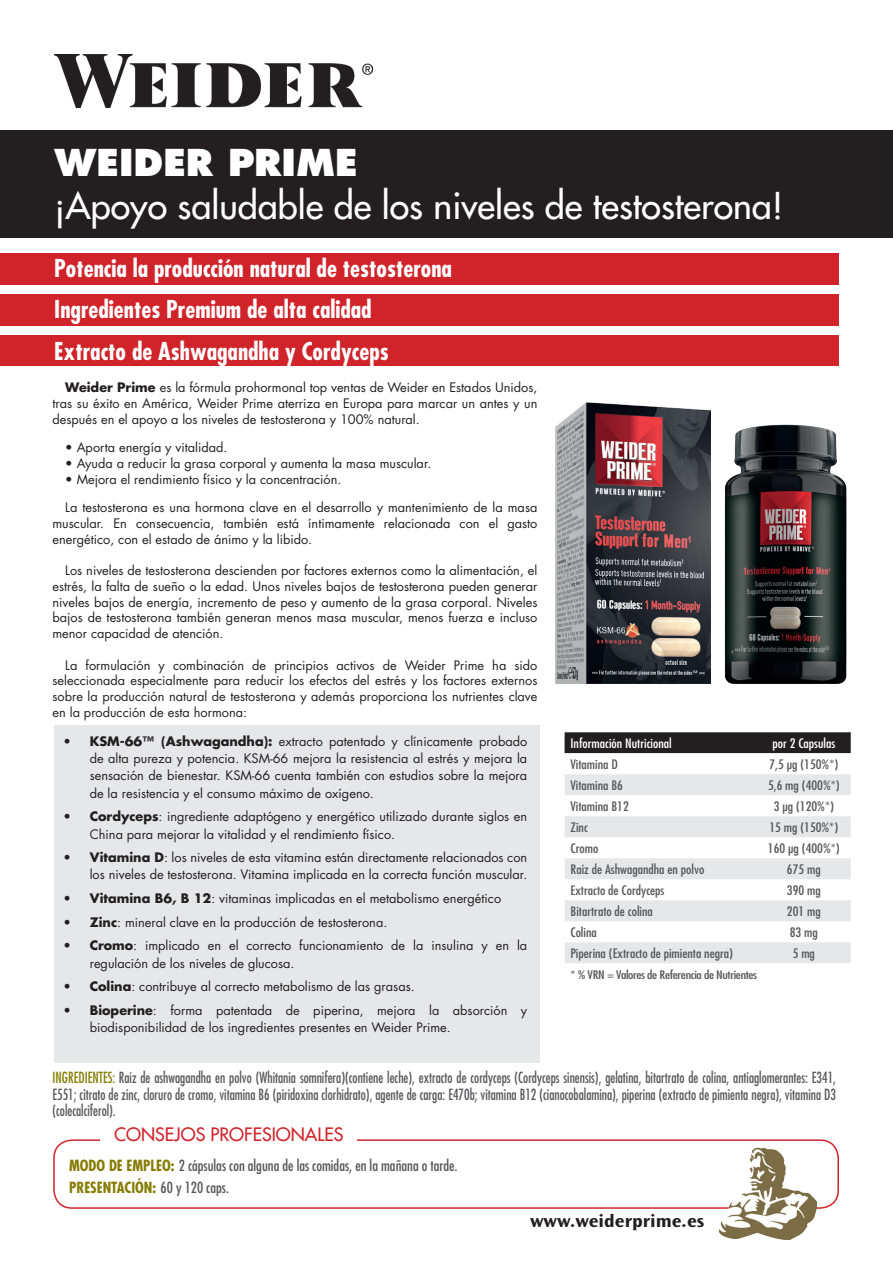
<style>
.page{position:relative;width:893px;height:1263px;background:#fff}
.page>*{position:absolute;margin:0;border:0;box-sizing:border-box;transform-origin:0 0}
.t1{font:36px "Futura";color:#fff}
.t2{font:800 36px "Futura";color:#fff}
.t3{font:700 condensed 24px/42.2px "Futura";color:#fff}
.t4{font:18px "Futura";color:#d1232a}
.t5{font:700 18px "Ocean Sans Std";color:#231f20;scale:1.09 1}
.t6{font:condensed 15px/16.5px "Futura";color:#57585a;text-align:justify;scale:.9 1}
.t7{font:condensed 15px/22.8px "Futura";color:#57585a}
.t8{font:12.75px/15.8px "Futura";color:#231f20;text-align:justify}
.t9{font:condensed 12.75px "Futura";color:#57585a;scale:1.1 1}
.t10{font:condensed 12.75px "Futura";color:#fff;scale:1.1 1}
.t11{font:condensed 11.55px "Futura";letter-spacing:-.025em;color:#57585a;scale:1.22 1}
.s1{font-weight:700}
.s2{color:#857c00}
.s3{font-weight:700;color:#857c00}
</style>
<div class="page">
<div style="left:53px;top:1139px;width:786px;height:70px;border:2px solid #d1232a;border-radius:18px"></div>
<div style="left:0;top:294px;width:839px;height:32px;background:#d1232a"></div>
<div style="left:54px;top:725px;width:485px;height:337px;background:#e6e7e9"></div>
<div style="left:0;top:253px;width:839px;height:32px;background:#d1232a"></div>
<img style="left:54px;top:54px;width:319px;height:53px">
<div style="left:0;top:131px;width:893px;height:107px;background:#231f20"></div>
<div style="left:0;top:336px;width:839px;height:30px;background:#d1232a"></div>
<div style="left:565px;top:732px;width:286px;height:21px;background:#231f20"></div>
<svg style="left:565px;top:753px;width:286px;height:1px"></svg>
<svg style="left:565px;top:774px;width:286px;height:189px;fill:#e6e7e9"></svg>
<div style="left:101px;top:1122px;width:256px;height:25px;background:#fff"></div>
<img style="left:718px;top:1147px;width:99px;height:93px">
<img style="left:556px;top:403px;width:155px;height:281px">
<img style="left:724px;top:424px;width:123px;height:260px">
<h1 class="t2" style="left:54px;top:141px;width:305px">WEIDER PRIME</h1>
<h1 class="t1" style="left:54px;top:183px;width:731px">¡Apoyo saludable de los niveles de testosterona!</h1>
<h2 class="t3" style="left:54px;top:247px;width:399px">Potencia la producción natural de testosterona</h2>
<h2 class="t3" style="left:54px;top:288px;width:336px">Ingredientes Premium de alta calidad<br>Extracto de Ashwagandha y Cordyceps</h2>
<p class="t8" style="left:53px;top:379px;width:486px;text-indent:13px"><span class="s1">Weider Prime</span> es la fórmula prohormonal top ventas de Weider en Estados Unidos, tras su éxito en América, Weider Prime aterriza en Europa para marcar un antes y un después en el apoyo a los niveles de testosterona y 100% natural.</p>
<p class="t8" style="left:65px;top:439px;width:164px">• Aporta energía y vitalidad.</p>
<p class="t8" style="left:65px;top:455px;width:368px">• Ayuda a reducir la grasa corporal y aumenta la masa muscular.</p>
<p class="t8" style="left:65px;top:471px;width:278px">• Mejora el rendimiento físico y la concentración.</p>
<p class="t8" style="left:53px;top:499px;width:486px;text-indent:13px">La testosterona es una hormona clave en el desarrollo y mantenimiento de la masa muscular. En consecuencia, también está íntimamente relacionada con el gasto energético, con el estado de ánimo y la libido.</p>
<p class="t8" style="left:53px;top:562px;width:486px;text-indent:13px">Los niveles de testosterona descienden por factores externos como la alimentación, el estrés, la falta de sueño o la edad. Unos niveles bajos de testosterona pueden generar niveles bajos de energía, incremento de peso y aumento de la grasa corporal. Niveles bajos de testosterona también generan menos masa muscular, menos fuerza e incluso menor capacidad de atención.</p>
<p class="t8" style="left:53px;top:657px;width:486px;text-indent:13px">La formulación y combinación de principios activos de Weider Prime ha sido seleccionada especialmente para reducir los efectos del estrés y los factores externos sobre la producción natural de testosterona y además proporciona los nutrientes clave en la producción de esta hormona:</p>
<p class="t8" style="left:90px;top:732px;width:439px;line-height:17.2px;text-indent:-27px"><span class="s1">• KSM-66™ (Ashwagandha):</span> extracto patentado y clínicamente probado de alta pureza y potencia. KSM-66 mejora la resistencia al estrés y mejora la sensación de bienestar. KSM-66 cuenta también con estudios sobre la mejora de la resistencia y el consumo máximo de oxígeno.</p>
<p class="t8" style="left:90px;top:808px;width:439px;line-height:17.2px;text-indent:-27px"><span class="s1">• Cordyceps</span>: ingrediente adaptógeno y energético utilizado durante siglos en<br>China para mejorar la vitalidad y el rendimiento físico.</p>
<p class="t8" style="left:63px;top:849px;width:466px;line-height:17.2px;text-align:right"><span class="s1">• Vitamina D</span>: los niveles de esta vitamina están directamente relacionados con los niveles de testosterona. Vitamina implicada en la correcta función muscular.</p>
<p class="t8" style="left:63px;top:890px;width:440px"><span class="s1">• Vitamina B6, B 12</span>: vitaminas implicadas en el metabolismo energético</p>
<p class="t8" style="left:63px;top:914px;width:326px"><span class="s1">• Zinc</span>: mineral clave en la producción de testosterona.</p>
<p class="t8" style="left:90px;top:937px;width:439px;line-height:17.2px;text-indent:-27px"><span class="s1">• Cromo</span>: implicado en el correcto funcionamiento de la insulina y en la regulación de los niveles de glucosa.</p>
<p class="t8" style="left:63px;top:978px;width:353px"><span class="s1">• Colina</span>: contribuye al correcto metabolismo de las grasas.</p>
<p class="t8" style="left:90px;top:1001px;width:439px;line-height:17.2px;text-indent:-27px"><span class="s1">• Bioperine</span>: forma patentada de piperina, mejora la absorción y biodisponibilidad de los ingredientes presentes en Weider Prime.</p>
<p class="t10" style="left:570px;top:735px;width:93px">Información Nutricional</p>
<p class="t10" style="left:772px;top:735px;width:59px">por 2 Capsulas</p>
<p class="t9" style="left:570px;top:756px;width:45px">Vitamina D</p>
<p class="t9" style="left:769px;top:756px;width:64px">7,5 µg (150%*)</p>
<p class="t9" style="left:570px;top:777px;width:49px">Vitamina B6</p>
<p class="t9" style="left:768px;top:777px;width:67px">5,6 mg (400%*)</p>
<p class="t9" style="left:570px;top:798px;width:54px">Vitamina B12</p>
<p class="t9" style="left:774px;top:798px;width:56px">3 µg (120%*)</p>
<p class="t9" style="left:570px;top:819px;width:17px">Zinc</p>
<p class="t9" style="left:769px;top:819px;width:64px">15 mg (150%*)</p>
<p class="t9" style="left:570px;top:840px;width:27px">Cromo</p>
<p class="t9" style="left:768px;top:840px;width:67px">160 µg (400%*)</p>
<p class="t9" style="left:570px;top:861px;width:123px">Raíz de Ashwagandha en polvo</p>
<p class="t9" style="left:787px;top:861px;width:32px">675 mg</p>
<p class="t9" style="left:570px;top:882px;width:87px">Extracto de Cordyceps</p>
<p class="t9" style="left:787px;top:882px;width:32px">390 mg</p>
<p class="t9" style="left:570px;top:903px;width:76px">Bitartrato de colina</p>
<p class="t9" style="left:787px;top:903px;width:32px">201 mg</p>
<p class="t9" style="left:570px;top:924px;width:25px">Colina</p>
<p class="t9" style="left:790px;top:924px;width:27px">83 mg</p>
<p class="t9" style="left:570px;top:945px;width:149px">Piperina (Extracto de pimienta negra)</p>
<p class="t9" style="left:793px;top:945px;width:22px">5 mg</p>
<p class="t11" style="left:570px;top:967px;width:154px">* % VRN = Valores de Referencia de Nutrientes</p>
<p class="t6" style="left:53px;top:1069px;width:872px"><span class="s2">INGREDIENTES:</span> Raíz de ashwagandha en polvo (Whitania somnifera)(contiene leche), extracto de cordyceps (Cordyceps sinensis), gelatina, bitartrato de colina, antiaglomerantes: E341, E551; citrato de zinc, cloruro de cromo, vitamina B6 (piridoxina clorhidrato), agente de carga: E470b; vitamina B12 (cianocobalamina), piperina (extracto de pimienta negra), vitamina D3 (colecalciferol).</p>
<h3 class="t4" style="left:114px;top:1123px;width:231px">CONSEJOS PROFESIONALES</h3>
<p class="t7" style="left:69px;top:1153px;width:390px"><span class="s3">MODO DE EMPLEO:</span> 2 cápsulas con alguna de las comidas, en la mañana o tarde.<br><span class="s3">PRESENTACIÓN:</span> 60 y 120 caps.</p>
<h3 class="t5" style="left:530px;top:1211px;width:161px">www.weiderprime.es</h3>
</div>
